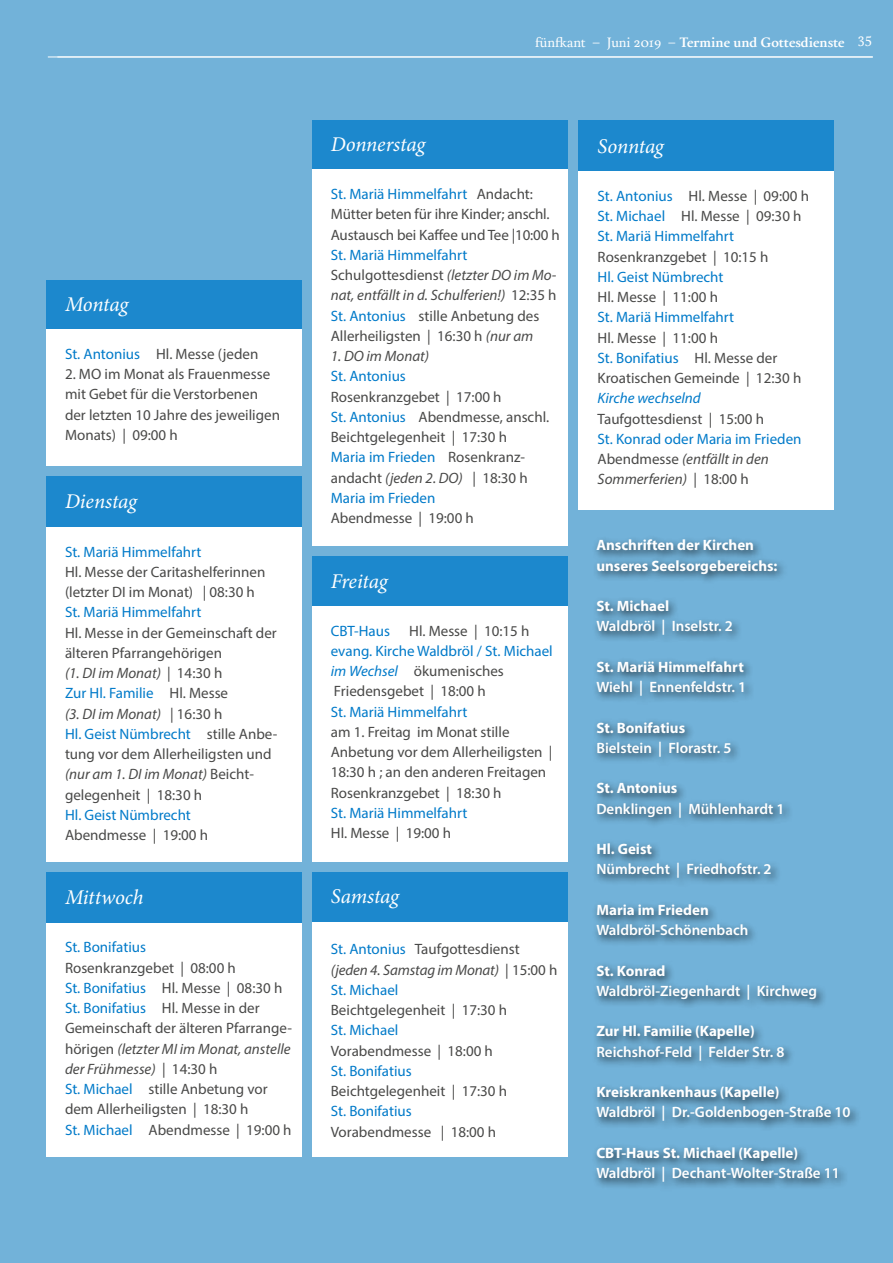
<style>
.page{position:relative;width:893px;height:1263px;background:#72b2d9}
.page>*{position:absolute;margin:0;border:0;box-sizing:border-box;transform-origin:0 0}
.t1{font:italic 21px "Minion Pro";letter-spacing:-.01em;color:#fff}
.t2{font:15px/20.2px "Myriad Pro";color:#494948}
.t3{font:15px/20.2px "Myriad Pro";color:#007ac9}
.t4{font:600 15px "Myriad Pro";color:#fff}
.t5{font:700 15px/20.2px "Myriad Pro";color:#fff}
.t6{font:italic 15px "Myriad Pro";color:#007ac9}
.t7{font:italic 15px "Myriad Pro";color:#494948}
.t8{font:700 13.5px "Calendas Plus";color:#fff}
.s1{color:#007ac9}
.s2{font-style:italic}
.s3{font-weight:400}
.s4{font-style:italic;color:#007ac9}
.s5{color:#494948}
.s6{font-style:italic;color:#494948}
</style>
<div class="page">
<hr style="left:48px;top:57px;width:825px;height:1px;background:#fff">
<div style="left:591px;top:535px;width:270px;height:658px;background:#000;opacity:.75"></div>
<div style="left:46px;top:280px;width:255px;height:49px;background:#1c88cd"></div>
<div style="left:46px;top:329px;width:255px;height:137px;background:#fff"></div>
<div style="left:46px;top:476px;width:255px;height:51px;background:#1c88cd"></div>
<div style="left:46px;top:527px;width:255px;height:334px;background:#fff"></div>
<div style="left:46px;top:872px;width:255px;height:51px;background:#1c88cd"></div>
<div style="left:46px;top:923px;width:255px;height:233px;background:#fff"></div>
<div style="left:312px;top:120px;width:255px;height:50px;background:#1c88cd"></div>
<div style="left:312px;top:170px;width:255px;height:376px;background:#fff"></div>
<div style="left:312px;top:872px;width:255px;height:50px;background:#1c88cd"></div>
<div style="left:312px;top:922px;width:255px;height:234px;background:#fff"></div>
<div style="left:579px;top:120px;width:255px;height:51px;background:#1c88cd"></div>
<div style="left:579px;top:171px;width:255px;height:339px;background:#fff"></div>
<div style="left:312px;top:556px;width:255px;height:50px;background:#1c88cd"></div>
<div style="left:312px;top:606px;width:255px;height:255px;background:#fff"></div>
<h1 class="t1" style="left:65px;top:290px;width:65px">Montag</h1>
<p class="t2" style="left:65px;top:343px;width:195px"><span class="s1">St. Antonius</span> Hl. Messe (jeden</p>
<p class="t2" style="left:65px;top:364px;width:216px">2. MO im Monat als Frauenmesse mit Gebet für die Verstorbenen der letzten 10 Jahre des jeweiligen<br>Monats) | 09:00 h</p>
<h1 class="t1" style="left:65px;top:487px;width:74px">Dienstag</h1>
<p class="t3" style="left:65px;top:541px;width:138px">St. Mariä Himmelfahrt</p>
<p class="t2" style="left:65px;top:561px;width:202px">Hl. Messe der Caritashelferinnen (letzter DI im Monat) | 08:30 h</p>
<p class="t3" style="left:65px;top:602px;width:138px">St. Mariä Himmelfahrt</p>
<p class="t2" style="left:65px;top:622px;width:214px">Hl. Messe in der Gemeinschaft der älteren Pfarrangehörigen<br><span class="s2">(1. DI im Monat)</span> | 14:30 h<br><span class="s1">Zur Hl. Familie</span> Hl. Messe<br><span class="s2">(3. DI im Monat)</span> | 16:30 h<br><span class="s1">Hl. Geist Nümbrecht</span> stille Anbe&shy;tung vor dem Allerheiligsten und <span class="s2">(nur am 1. DI im Monat)</span> Beicht&shy;gelegenheit | 18:30 h</p>
<p class="t3" style="left:65px;top:804px;width:127px">Hl. Geist Nümbrecht</p>
<p class="t2" style="left:65px;top:825px;width:145px">Abendmesse | 19:00 h</p>
<h1 class="t1" style="left:65px;top:883px;width:80px">Mittwoch</h1>
<p class="t3" style="left:65px;top:937px;width:83px">St. Bonifatius</p>
<p class="t2" style="left:65px;top:957px;width:228px">Rosenkranzgebet | 08:00 h<br><span class="s1">St. Bonifatius</span> Hl. Messe | 08:30 h<br><span class="s1">St. Bonifatius</span> Hl. Messe in der<br>Gemeinschaft der älteren Pfarrange&shy;hörigen <span class="s2">(letzter MI im Monat, anstelle der Frühmesse)</span> | 14:30 h<br><span class="s1">St. Michael</span> stille Anbetung vor dem Allerheiligsten | 18:30 h<br><span class="s1">St. Michael</span> Abendmesse | 19:00 h</p>
<p class="t8" style="left:535px;top:33px;width:338px"><span class="s3">fünfkant – Juni 2019 –</span> Termine und Gottesdienste <span class="s3">35</span></p>
<h1 class="t1" style="left:331px;top:130px;width:96px">Donnerstag</h1>
<p class="t2" style="left:331px;top:184px;width:230px"><span class="s1">St. Mariä Himmelfahrt</span> Andacht:<br>Mütter beten für ihre Kinder; anschl.<br>Austausch bei Kaffee und Tee |10:00 h</p>
<p class="t2" style="left:331px;top:244px;width:227px"><span class="s1">St. Mariä Himmelfahrt </span>Schulgottesdienst <span class="s2">(letzter DO im Mo&shy;nat, entfällt in d. Schulferien!)</span> 12:35 h <span class="s1">St. Antonius</span> stille Anbetung des Allerheiligsten | 16:30 h <span class="s2">(nur am</span></p>
<p class="t7" style="left:331px;top:347px;width:100px">1. DO im Monat)</p>
<p class="t3" style="left:331px;top:366px;width:77px">St. Antonius</p>
<p class="t2" style="left:331px;top:386px;width:220px">Rosenkranzgebet | 17:00 h<br><span class="s1">St. Antonius</span> Abendmesse, anschl.<br>Beichtgelegenheit | 17:30 h<br><span class="s1">Maria im Frieden</span> Rosenkranz&shy;andacht <span class="s2">(jeden 2. DO)</span> | 18:30 h<br><span class="s1">Maria im Frieden</span></p>
<p class="t2" style="left:331px;top:508px;width:145px">Abendmesse | 19:00 h</p>
<h1 class="t1" style="left:331px;top:566px;width:58px">Freitag</h1>
<p class="t3" style="left:331px;top:620px;width:61px">CBT-Haus</p>
<p class="t2" style="left:409px;top:620px;width:122px">Hl. Messe | 10:15 h</p>
<p class="t2" style="left:331px;top:640px;width:224px"><span class="s1">evang. Kirche Waldbröl / St. Michael </span><span class="s4">im Wechsel</span> ökumenisches<br>Friedensgebet | 18:00 h</p>
<p class="t3" style="left:331px;top:701px;width:138px">St. Mariä Himmelfahrt</p>
<p class="t2" style="left:331px;top:721px;width:223px">am 1. Freitag im Monat stille<br>Anbetung vor dem Allerheiligsten |<br>18:30 h ; an den anderen Freitagen<br>Rosenkranzgebet | 18:30 h</p>
<p class="t3" style="left:331px;top:802px;width:138px">St. Mariä Himmelfahrt</p>
<p class="t2" style="left:331px;top:823px;width:122px">Hl. Messe | 19:00 h</p>
<h1 class="t1" style="left:331px;top:882px;width:70px">Samstag</h1>
<p class="t2" style="left:331px;top:939px;width:228px"><span class="s1">St. Antonius</span> Taufgottesdienst <span class="s2">(jeden 4. Samstag im Monat)</span> | 15:00 h<br><span class="s1">St. Michael</span></p>
<p class="t2" style="left:331px;top:1000px;width:178px">Beichtgelegenheit | 17:30 h</p>
<p class="t3" style="left:331px;top:1020px;width:69px">St. Michael</p>
<p class="t2" style="left:331px;top:1040px;width:164px">Vorabendmesse | 18:00 h</p>
<p class="t3" style="left:331px;top:1060px;width:83px">St. Bonifatius</p>
<p class="t2" style="left:331px;top:1081px;width:178px">Beichtgelegenheit | 17:30 h</p>
<p class="t3" style="left:331px;top:1101px;width:83px">St. Bonifatius</p>
<p class="t2" style="left:331px;top:1121px;width:167px">Vorabendmesse | 18:00 h</p>
<h1 class="t1" style="left:598px;top:132px;width:68px">Sonntag</h1>
<p class="t3" style="left:598px;top:186px;width:213px">St. Antonius <span class="s5">Hl. Messe | 09:00 h<br></span>St. Michael <span class="s5">Hl. Messe | 09:30 h<br></span>St. Mariä Himmelfahrt</p>
<p class="t2" style="left:598px;top:246px;width:172px">Rosenkranzgebet | 10:15 h</p>
<p class="t3" style="left:598px;top:267px;width:127px">Hl. Geist Nümbrecht</p>
<p class="t2" style="left:598px;top:287px;width:122px">Hl. Messe | 11:00 h</p>
<p class="t3" style="left:598px;top:307px;width:138px">St. Mariä Himmelfahrt</p>
<p class="t2" style="left:598px;top:327px;width:205px">Hl. Messe | 11:00 h<br><span class="s1">St. Bonifatius</span> Hl. Messe der<br>Kroatischen Gemeinde | 12:30 h</p>
<p class="t6" style="left:598px;top:389px;width:105px">Kirche wechselnd</p>
<p class="t2" style="left:598px;top:408px;width:168px">Taufgottesdienst | 15:00 h</p>
<p class="t3" style="left:598px;top:429px;width:205px">St. Konrad oder Maria im Frieden<br><span class="s5">Abendmesse</span> <span class="s6">(entfällt in den<br>Sommerferien)</span> <span class="s5">| 18:00 h</span></p>
<p class="t5" style="left:596px;top:535px;width:183px">Anschriften der Kirchen unseres Seelsorgebereichs:</p>
<p class="t5" style="left:596px;top:595px;width:74px">St. Michael</p>
<p class="t4" style="left:596px;top:617px;width:138px">Waldbröl | Inselstr. 2</p>
<p class="t5" style="left:596px;top:656px;width:149px">St. Mariä Himmelfahrt</p>
<p class="t4" style="left:596px;top:677px;width:151px">Wiehl | Ennenfeldstr. 1</p>
<p class="t5" style="left:596px;top:717px;width:90px">St. Bonifatius</p>
<p class="t4" style="left:596px;top:738px;width:137px">Bielstein | Florastr. 5</p>
<p class="t5" style="left:596px;top:778px;width:83px">St. Antonius</p>
<p class="t4" style="left:596px;top:799px;width:190px">Denklingen | Mühlenhardt 1</p>
<p class="t5" style="left:596px;top:838px;width:57px">Hl. Geist</p>
<p class="t4" style="left:596px;top:860px;width:177px">Nümbrecht | Friedhofstr. 2</p>
<p class="t5" style="left:596px;top:899px;width:114px">Maria im Frieden</p>
<p class="t4" style="left:596px;top:920px;width:153px">Waldbröl-Schönenbach</p>
<p class="t5" style="left:596px;top:960px;width:71px">St. Konrad</p>
<p class="t4" style="left:596px;top:981px;width:222px">Waldbröl-Ziegenhardt | Kirchweg</p>
<p class="t5" style="left:596px;top:1021px;width:160px">Zur Hl. Familie (Kapelle)</p>
<p class="t4" style="left:596px;top:1042px;width:190px">Reichshof-Feld | Felder Str. 8</p>
<p class="t5" style="left:596px;top:1081px;width:185px">Kreiskrankenhaus (Kapelle)</p>
<p class="t4" style="left:596px;top:1103px;width:256px">Waldbröl | Dr.-Goldenbogen-Straße 10</p>
<p class="t5" style="left:596px;top:1142px;width:203px">CBT-Haus St. Michael (Kapelle)</p>
<p class="t4" style="left:596px;top:1163px;width:245px">Waldbröl | Dechant-Wolter-Straße 11</p>
</div>
